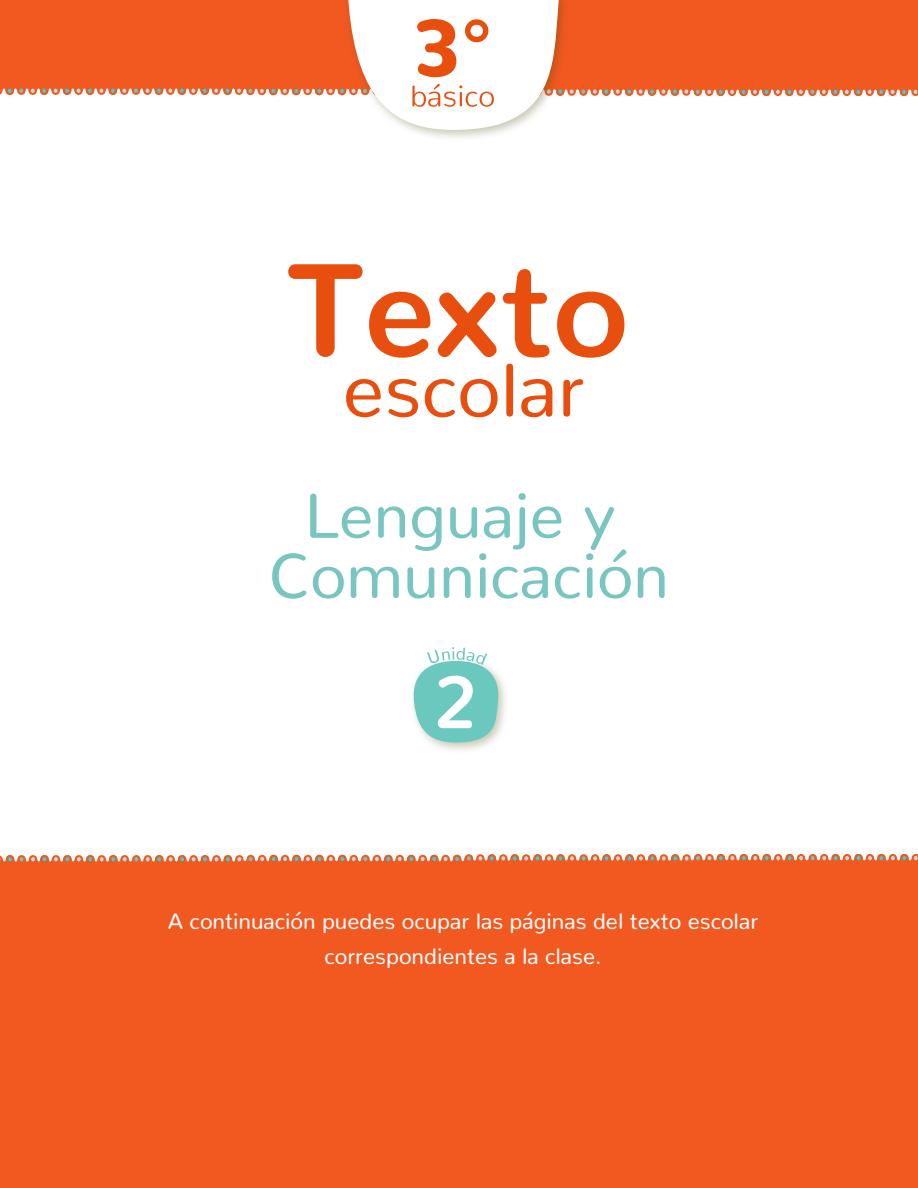
<style>
.page{position:relative;width:918px;height:1188px;background:#fff}
.page>*{position:absolute;margin:0;border:0;box-sizing:border-box;transform-origin:0 0}
.t1{font:700 131.4px "Nunito";color:#e84e0e}
.t2{font:76.05px "Nunito";color:#e84e0e}
.t3{font:700 74.4px "Nunito";color:#fff}
.t4{font:63.3px "Nunito";color:#78c6bf}
.t5{font:22.2px/34.8px "Nunito";color:#fff;text-align:center}
</style>
<div class="page">
<div style="left:0;top:891px;width:918px;height:297px;background:#f15921"></div>
<div style="left:343px;top:1px;width:227px;height:141px;background:#4a4700;opacity:.3"></div>
<div style="left:0;top:859px;width:918px;height:32px;background:#f15921"></div>
<svg style="left:0;top:854px;width:918px;height:8px"></svg>
<div style="left:408px;top:655px;width:102px;height:99px;background:#4a4700;opacity:.3"></div>
<svg style="left:411px;top:647px;width:90px;height:96px"></svg>
<svg style="left:0;top:1px;width:918px;height:129px"></svg>
<p class="t1" style="left:287px;top:192px;width:344px">Texto</p>
<p class="t2" style="left:343px;top:324px;width:243px">escolar</p>
<p class="t4" style="left:305px;top:461px;width:311px">Lenguaje y</p>
<p class="t4" style="left:268px;top:521px;width:402px">Comunicación</p>
<p class="t3" style="left:433px;top:635px;width:47px">2</p>
<p class="t5" style="left:168px;top:902px;width:592px">A continuación puedes ocupar las páginas del texto escolar correspondientes a la clase.</p>
</div>
